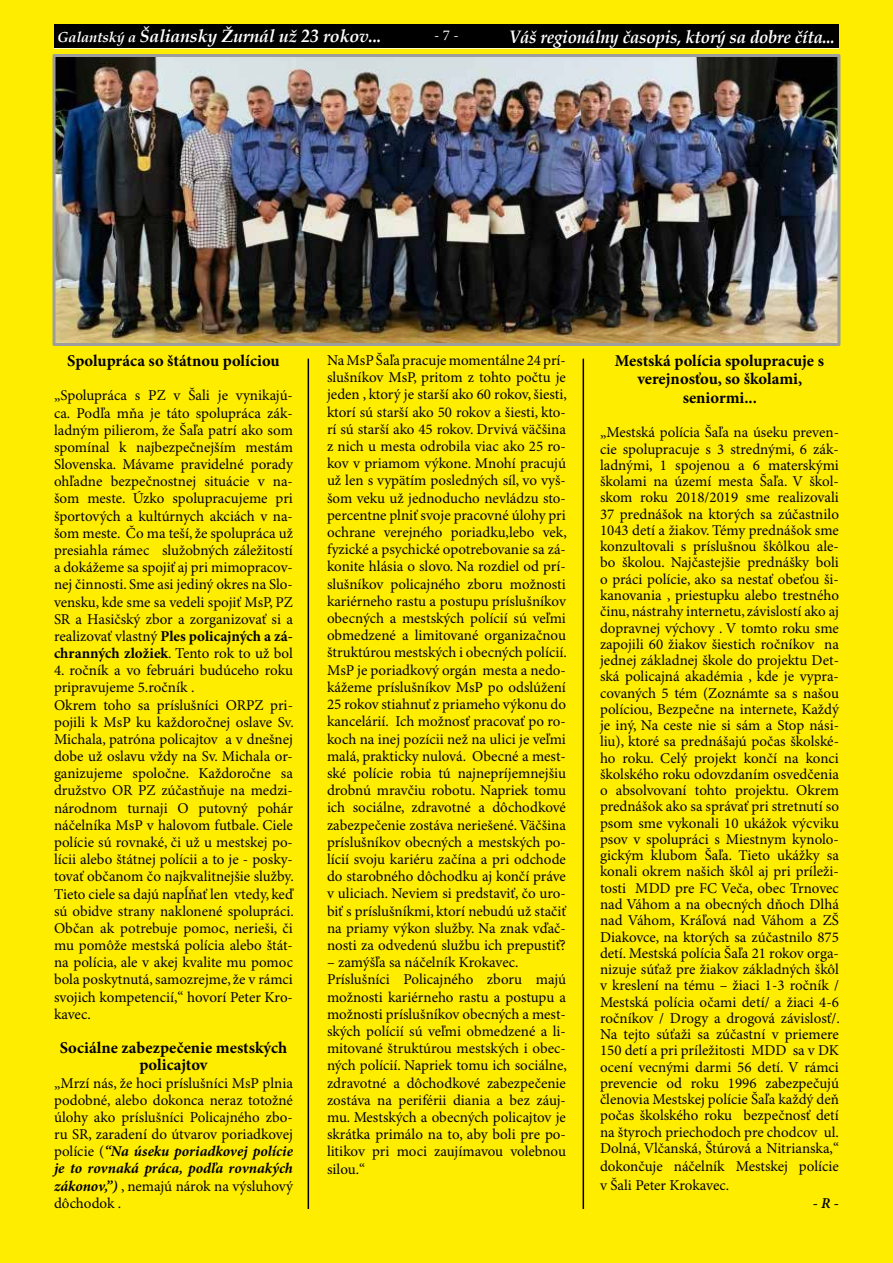
<style>
.page{position:relative;width:893px;height:1263px;background:#ffed00}
.page>*{position:absolute;margin:0;border:0;box-sizing:border-box;transform-origin:0 0}
.t1{font:italic 700 18px "Book Antiqua";letter-spacing:-.01em;color:#fff;scale:.93 1}
.t2{font:italic 700 17.7px "Book Antiqua";letter-spacing:-.01em;color:#fff}
.t3{font:700 16.5px/18.3px "Minion Pro";color:#000;text-align:center}
.t4{font:15px/17.2px "Minion Pro";color:#000;text-align:justify}
.t5{font:italic 600 15px "Minion Pro";color:#000}
.t6{font:15px "Minion Pro";color:#fff}
.s1{font-size:14.55px}
.s2{font-weight:700}
.s3{font-weight:700;font-style:italic}
</style>
<div class="page">
<img style="left:56px;top:58px;width:780px;height:284px">
<div style="left:52px;top:54px;width:788px;height:292px;border:3px solid #9d9d9c"></div>
<hr style="left:308px;top:359px;width:1px;height:850px;background:#000">
<hr style="left:583px;top:359px;width:1px;height:850px;background:#000">
<hr style="left:54px;top:47px;width:785px;height:2px;background:#fff">
<div style="left:54px;top:24px;width:785px;height:24px;background:#000"></div>
<p class="t2" style="left:57px;top:24px;width:326px"><span class="s1">Galantský a</span> Šaliansky Žurnál už 23 rokov...</p>
<p class="t6" style="left:434px;top:26px;width:26px">- 7 -</p>
<p class="t1" style="left:509px;top:24px;width:352px">Váš regionálny časopis, ktorý sa dobre číta...</p>
<p class="t3" style="left:67px;top:352px;width:214px">Spolupráca so štátnou políciou</p>
<p class="t4" style="left:54px;top:388px;width:240px">„Spolupráca s PZ v Šali je vynikajú&shy;ca. Podľa mňa je táto spolupráca zák&shy;ladným pilierom, že Šaľa patrí ako som spomínal k najbezpečnejším mestám Slovenska. Mávame pravidelné porady ohľadne bezpečnostnej situácie v na&shy;šom meste. Úzko spolupracujeme pri športových a kultúrnych akciách v na&shy;šom meste. Čo ma teší, že spolupráca už presiahla rámec služobných záležitostí a dokážeme sa spojiť aj pri mimopracov&shy;nej činnosti. Sme asi jediný okres na Slo&shy;vensku, kde sme sa vedeli spojiť MsP, PZ SR a Hasičský zbor a zorganizovať si a realizovať vlastný <span class="s2">Ples policajných a zá&shy;chranných zložiek</span>. Tento rok to už bol</p>
<p class="t4" style="left:54px;top:662px;width:241px;text-align:left">4. ročník a vo februári budúceho roku pripravujeme 5.ročník .<br>Okrem toho sa príslušníci ORPZ pri&shy;pojili k MsP ku každoročnej oslave Sv.<br>Michala, patróna policajtov a v dnešnej dobe už oslavu vždy na Sv. Michala or&shy;ganizujeme spoločne. Každoročne sa družstvo OR PZ zúčastňuje na medzi&shy;národnom turnaji O putovný pohár náčelníka MsP v halovom futbale. Ciele polície sú rovnaké, či už u mestskej po&shy;lícii alebo štátnej polícii a to je - posky&shy;tovať občanom čo najkvalitnejšie služby.<br>Tieto ciele sa dajú napĺňať len vtedy, keď sú obidve strany naklonené spolupráci.<br>Občan ak potrebuje pomoc, nerieši, či mu pomôže mestská polícia alebo štát&shy;na polícia, ale v akej kvalite mu pomoc bola poskytnutá, samozrejme, že v rámci svojich kompetencií,“ hovorí Peter Kro&shy;kavec.</p>
<p class="t3" style="left:60px;top:1040px;width:229px;line-height:17.2px">Sociálne zabezpečenie mestských policajtov</p>
<p class="t4" style="left:54px;top:1075px;width:240px">„Mrzí nás, že hoci príslušníci MsP plnia podobné, alebo dokonca neraz totožné úlohy ako príslušníci Policajného zbo&shy;ru SR, zaradení do útvarov poriadkovej polície (<span class="s3">“Na úseku poriadkovej polície je to rovnaká práca, podľa rovnakých zákonov,”)</span> , nemajú nárok na výsluhový dôchodok .</p>
<p class="t4" style="left:327px;top:352px;width:241px">Na MsP Šaľa pracuje momentálne 24 prí&shy;slušníkov MsP, pritom z tohto počtu je jeden , ktorý je starší ako 60 rokov, šiesti, ktorí sú starší ako 50 rokov a šiesti, kto&shy;rí sú starší ako 45 rokov. Drvivá väčšina z nich u mesta odrobila viac ako 25 ro&shy;kov v priamom výkone. Mnohí pracujú už len s vypätím posledných síl, vo vyš&shy;šom veku už jednoducho nevládzu sto&shy;percentne plniť svoje pracovné úlohy pri ochrane verejného poriadku,lebo vek, fyzické a psychické opotrebovanie sa zá&shy;konite hlásia o slovo. Na rozdiel od prí&shy;slušníkov policajného zboru možnosti kariérneho rastu a postupu príslušníkov obecných a mestských polícií sú veľmi obmedzené a limitované organizačnou štruktúrou mestských i obecných polícií.<br>MsP je poriadkový orgán mesta a nedo&shy;kážeme príslušníkov MsP po odslúžení 25 rokov stiahnuť z priameho výkonu do kancelárií. Ich možnosť pracovať po ro&shy;koch na inej pozícii než na ulici je veľmi malá, prakticky nulová. Obecné a mest&shy;ské polície robia tú najnepríjemnejšiu drobnú mravčiu robotu. Napriek tomu ich sociálne, zdravotné a dôchodkové zabezpečenie zostáva neriešené. Väčšina príslušníkov obecných a mestských po&shy;lícií svoju kariéru začína a pri odchode do starobného dôchodku aj končí práve v uliciach. Neviem si predstaviť, čo uro&shy;biť s príslušníkmi, ktorí nebudú už stačiť na priamy výkon služby. Na znak vďač&shy;nosti za odvedenú službu ich prepustiť?</p>
<p class="t4" style="left:327px;top:954px;width:241px;text-align:left">– zamýšľa sa náčelník Krokavec.<br>Príslušníci Policajného zboru majú možnosti kariérneho rastu a postupu a možnosti príslušníkov obecných a mest&shy;ských polícií sú veľmi obmedzené a li&shy;mitované štruktúrou mestských i obec&shy;ných polícií. Napriek tomu ich sociálne, zdravotné a dôchodkové zabezpečenie zostáva na periférii diania a bez záuj&shy;mu. Mestských a obecných policajtov je skrátka primálo na to, aby boli pre po&shy;litikov pri moci zaujímavou volebnou silou.“</p>
<p class="t3" style="left:615px;top:352px;width:211px">Mestská polícia spolupracuje s verejnosťou, so školami, seniormi...</p>
<p class="t4" style="left:600px;top:425px;width:241px;line-height:16.2px">„Mestská polícia Šaľa na úseku preven&shy;cie spolupracuje s 3 strednými, 6 zák&shy;ladnými, 1 spojenou a 6 materskými školami na území mesta Šaľa. V škol&shy;skom roku 2018/2019 sme realizovali 37 prednášok na ktorých sa zúčastnilo 1043 detí a žiakov. Témy prednášok sme konzultovali s príslušnou škôlkou ale&shy;bo školou. Najčastejšie prednášky boli o práci polície, ako sa nestať obeťou ši&shy;kanovania , priestupku alebo trestného činu, nástrahy internetu, závislostí ako aj dopravnej výchovy . V tomto roku sme zapojili 60 žiakov šiestich ročníkov na jednej základnej škole do projektu Det&shy;ská policajná akadémia , kde je vypra&shy;covaných 5 tém (Zoznámte sa s našou políciou, Bezpečne na internete, Každý je iný, Na ceste nie si sám a Stop nási&shy;liu), ktoré sa prednášajú počas školské&shy;ho roku. Celý projekt končí na konci školského roku odovzdaním osvedčenia o absolvovaní tohto projektu. Okrem prednášok ako sa správať pri stretnutí so psom sme vykonali 10 ukážok výcviku psov v spolupráci s Miestnym kynolo&shy;gickým klubom Šaľa. Tieto ukážky sa konali okrem našich škôl aj pri príleži&shy;tosti MDD pre FC Veča, obec Trnovec nad Váhom a na obecných dňoch Dlhá nad Váhom, Kráľová nad Váhom a ZŠ Diakovce, na ktorých sa zúčastnilo 875 detí. Mestská polícia Šaľa 21 rokov orga&shy;nizuje súťaž pre žiakov základných škôl v kreslení na tému – žiaci 1-3 ročník / Mestská polícia očami detí/ a žiaci 4-6 ročníkov / Drogy a drogová závislosť/.<br>Na tejto súťaži sa zúčastní v priemere 150 detí a pri príležitosti MDD sa v DK ocení vecnými darmi 56 detí. V rámci prevencie od roku 1996 zabezpečujú členovia Mestskej polície Šaľa každý deň počas školského roku bezpečnosť detí na štyroch priechodoch pre chodcov ul.<br>Dolná, Vlčanská, Štúrová a Nitrianska,“</p>
<p class="t4" style="left:600px;top:1158px;width:240px;line-height:18.3px">dokončuje náčelník Mestskej polície v Šali Peter Krokavec.</p>
<p class="t5" style="left:813px;top:1194px;width:28px">- R -</p>
</div>
